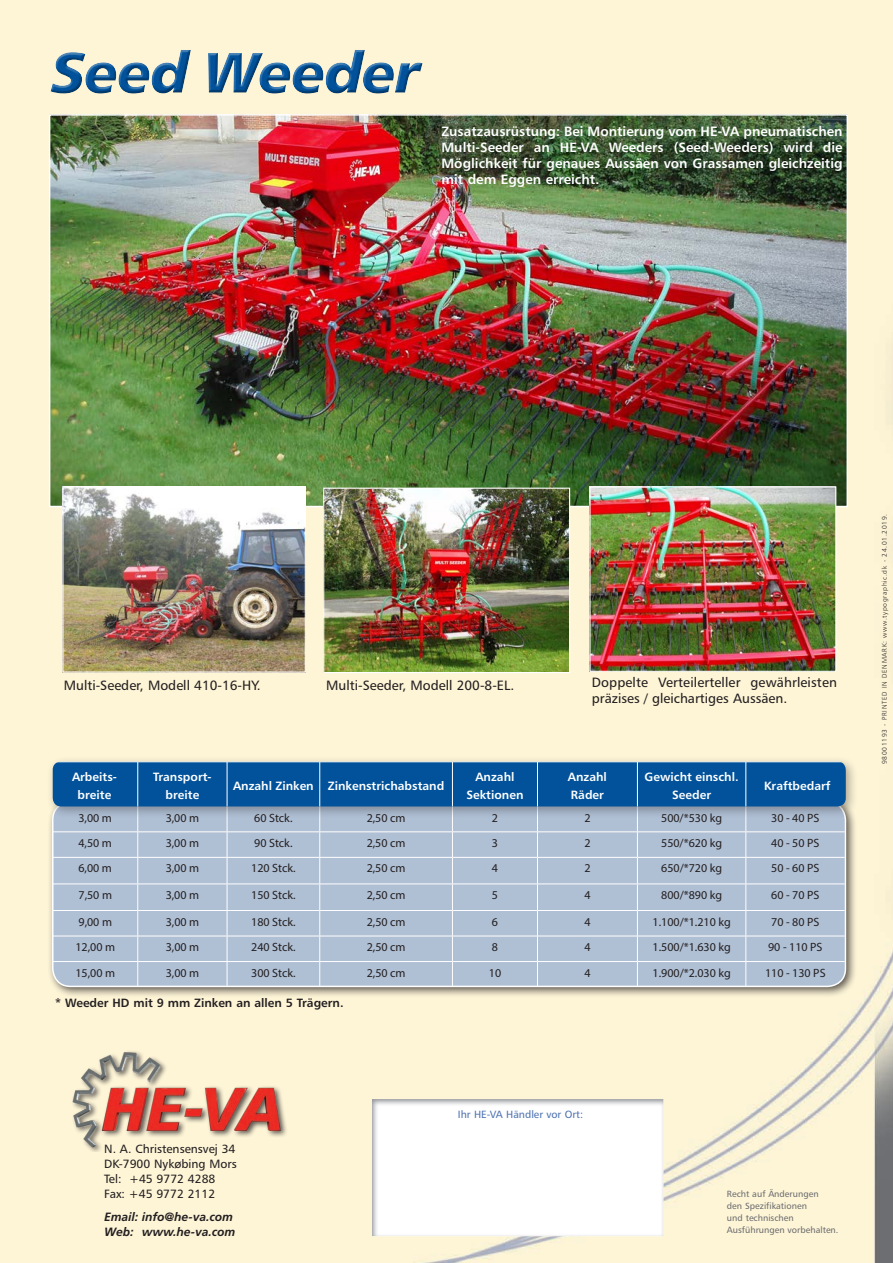
<style>
.page{position:relative;width:893px;height:1263px;background:#fef5d7}
.page>*{position:absolute;margin:0;border:0;box-sizing:border-box;transform-origin:0 0}
.t1{font:57px "Humanist 777 BT Black Italic B";letter-spacing:-.03em;color:#01529a}
.Normal{font:13.5px/16.2px "Humanist 777 BT Bold B";color:#fff;text-align:justify}
.Normal-2{font:13.5px/16.2px "Humanist 777 BT Roman B";color:#231f20}
.t2{font:12px "Myriad Pro";color:#231f20}
.t3{font:12px/18px "Humanist 777 BT Bold B";color:#fff;text-align:center}
.t4{font:12px/15px "Humanist 777 BT Roman B";color:#231f20}
.t5{font:italic 700 12px/15px "Frutiger";color:#231f20}
.t6{font:12px "Humanist 777 BT Bold B";color:#231f20}
.Normal-3{font:10.5px "Humanist 777 BT Roman B";color:#4e73b2}
.Normal-4{font:9px/12px "Humanist 777 BT Roman B";color:#6c6d70}
.t7{font:6.75px "Humanist 777 BT Light B";letter-spacing:.1em;color:#231f20}
</style>
<div class="page">
<img style="left:49px;top:1048px;width:255px;height:103px">
<img style="left:344px;top:1078px;width:352px;height:159px">
<img style="left:52px;top:117px;width:793px;height:387px">
<img style="left:64px;top:488px;width:240px;height:183px">
<div style="left:62px;top:486px;width:244px;height:187px;border:1px solid #fff"></div>
<img style="left:325px;top:490px;width:243px;height:181px">
<div style="left:323px;top:488px;width:247px;height:185px;border:1px solid #fff"></div>
<img style="left:591px;top:488px;width:243px;height:182px">
<div style="left:589px;top:486px;width:247px;height:186px;border:1px solid #fff"></div>
<div style="left:47px;top:46px;width:379px;height:47px;background:#fef5d7"></div>
<svg style="left:47px;top:50px;width:379px;height:47px"></svg>
<div style="left:47px;top:796px;width:810px;height:202px;background:#231f20;opacity:.75"></div>
<div style="left:47px;top:755px;width:811px;height:64px;background:#231f20;opacity:.35"></div>
<svg style="left:53px;top:762px;width:793px;height:225px;background:#8fabc9"></svg>
<hr style="left:53px;top:761px;width:85px;height:1px;background:#fff">
<hr style="left:138px;top:761px;width:89px;height:1px;background:#fff">
<hr style="left:138px;top:762px;width:1px;height:44px;background:#fff">
<hr style="left:227px;top:761px;width:93px;height:1px;background:#fff">
<hr style="left:227px;top:762px;width:1px;height:44px;background:#fff">
<hr style="left:320px;top:761px;width:132px;height:1px;background:#fff">
<hr style="left:319px;top:762px;width:1px;height:44px;background:#fff">
<hr style="left:452px;top:761px;width:85px;height:1px;background:#fff">
<hr style="left:452px;top:762px;width:1px;height:44px;background:#fff">
<hr style="left:537px;top:761px;width:100px;height:1px;background:#fff">
<hr style="left:537px;top:762px;width:1px;height:44px;background:#fff">
<hr style="left:637px;top:761px;width:109px;height:1px;background:#fff">
<hr style="left:637px;top:762px;width:1px;height:44px;background:#fff">
<hr style="left:746px;top:761px;width:100px;height:1px;background:#fff">
<hr style="left:746px;top:762px;width:1px;height:44px;background:#fff">
<h1 class="t1" style="left:51px;top:35px;width:371px">Seed Weeder</h1>
<p class="Normal" style="left:441px;top:122px;width:403px">Zusatzausrüstung: Bei Montierung vom HE-VA pneumatischen Multi-Seeder an HE-VA Weeders (Seed-Weeders) wird die Möglichkeit für genaues Aussäen von Grassamen gleichzeitig mit dem Eggen erreicht.</p>
<p class="Normal-2" style="left:64px;top:677px;width:198px">Multi-Seeder, Modell 410-16-HY.</p>
<p class="Normal-2" style="left:326px;top:677px;width:190px">Multi-Seeder, Modell 200-8-EL.</p>
<p class="Normal-2" style="left:592px;top:674px;width:247px">Doppelte Verteilerteller gewährleisten präzises / gleichartiges Aussäen.</p>
<p class="t3" style="left:72px;top:767px;width:46px">Arbeits&shy;breite</p>
<p class="t3" style="left:153px;top:767px;width:60px">Transport&shy;breite</p>
<p class="t3" style="left:233px;top:776px;width:82px">Anzahl Zinken</p>
<p class="t3" style="left:328px;top:776px;width:118px">Zinkenstrichabstand</p>
<p class="t3" style="left:475px;top:767px;width:40px">Anzahl</p>
<p class="t3" style="left:466px;top:785px;width:59px">Sektionen</p>
<p class="t3" style="left:568px;top:767px;width:40px">Anzahl</p>
<p class="t3" style="left:571px;top:785px;width:35px">Räder</p>
<p class="t3" style="left:645px;top:767px;width:96px">Gewicht einschl.<br>Seeder</p>
<p class="t3" style="left:764px;top:776px;width:68px">Kraftbedarf</p>
<p class="t2" style="left:78px;top:810px;width:35px">3,00 m</p>
<p class="t2" style="left:166px;top:810px;width:35px">3,00 m</p>
<p class="t2" style="left:254px;top:810px;width:40px">60 Stck.</p>
<p class="t2" style="left:367px;top:810px;width:40px">2,50 cm</p>
<p class="t2" style="left:492px;top:810px;width:8px">2</p>
<p class="t2" style="left:584px;top:810px;width:8px">2</p>
<p class="t2" style="left:661px;top:810px;width:62px">500/*530 kg</p>
<p class="t2" style="left:771px;top:810px;width:50px">30 - 40 PS</p>
<p class="t2" style="left:78px;top:835px;width:35px">4,50 m</p>
<p class="t2" style="left:166px;top:835px;width:35px">3,00 m</p>
<p class="t2" style="left:254px;top:835px;width:40px">90 Stck.</p>
<p class="t2" style="left:367px;top:835px;width:40px">2,50 cm</p>
<p class="t2" style="left:492px;top:835px;width:8px">3</p>
<p class="t2" style="left:584px;top:835px;width:8px">2</p>
<p class="t2" style="left:661px;top:835px;width:62px">550/*620 kg</p>
<p class="t2" style="left:771px;top:835px;width:50px">40 - 50 PS</p>
<p class="t2" style="left:78px;top:861px;width:35px">6,00 m</p>
<p class="t2" style="left:166px;top:861px;width:35px">3,00 m</p>
<p class="t2" style="left:251px;top:861px;width:46px">120 Stck.</p>
<p class="t2" style="left:367px;top:861px;width:40px">2,50 cm</p>
<p class="t2" style="left:492px;top:861px;width:8px">4</p>
<p class="t2" style="left:584px;top:861px;width:8px">2</p>
<p class="t2" style="left:661px;top:861px;width:62px">650/*720 kg</p>
<p class="t2" style="left:771px;top:861px;width:50px">50 - 60 PS</p>
<p class="t2" style="left:79px;top:887px;width:35px">7,50 m</p>
<p class="t2" style="left:166px;top:887px;width:35px">3,00 m</p>
<p class="t2" style="left:251px;top:887px;width:46px">150 Stck.</p>
<p class="t2" style="left:367px;top:887px;width:40px">2,50 cm</p>
<p class="t2" style="left:492px;top:887px;width:8px">5</p>
<p class="t2" style="left:584px;top:887px;width:8px">4</p>
<p class="t2" style="left:661px;top:887px;width:62px">800/*890 kg</p>
<p class="t2" style="left:771px;top:887px;width:50px">60 - 70 PS</p>
<p class="t2" style="left:79px;top:914px;width:35px">9,00 m</p>
<p class="t2" style="left:166px;top:914px;width:35px">3,00 m</p>
<p class="t2" style="left:251px;top:914px;width:46px">180 Stck.</p>
<p class="t2" style="left:367px;top:914px;width:40px">2,50 cm</p>
<p class="t2" style="left:492px;top:914px;width:8px">6</p>
<p class="t2" style="left:584px;top:914px;width:8px">4</p>
<p class="t2" style="left:653px;top:914px;width:80px">1.100/*1.210 kg</p>
<p class="t2" style="left:771px;top:914px;width:50px">70 - 80 PS</p>
<p class="t2" style="left:75px;top:939px;width:41px">12,00 m</p>
<p class="t2" style="left:166px;top:939px;width:35px">3,00 m</p>
<p class="t2" style="left:251px;top:939px;width:46px">240 Stck.</p>
<p class="t2" style="left:367px;top:939px;width:40px">2,50 cm</p>
<p class="t2" style="left:492px;top:939px;width:8px">8</p>
<p class="t2" style="left:584px;top:939px;width:8px">4</p>
<p class="t2" style="left:653px;top:939px;width:80px">1.500/*1.630 kg</p>
<p class="t2" style="left:768px;top:939px;width:56px">90 - 110 PS</p>
<p class="t2" style="left:75px;top:965px;width:41px">15,00 m</p>
<p class="t2" style="left:166px;top:965px;width:35px">3,00 m</p>
<p class="t2" style="left:251px;top:965px;width:46px">300 Stck.</p>
<p class="t2" style="left:367px;top:965px;width:40px">2,50 cm</p>
<p class="t2" style="left:489px;top:965px;width:14px">10</p>
<p class="t2" style="left:584px;top:965px;width:8px">4</p>
<p class="t2" style="left:653px;top:965px;width:80px">1.900/*2.030 kg</p>
<p class="t2" style="left:765px;top:965px;width:62px">110 - 130 PS</p>
<p class="t6" style="left:55px;top:996px;width:290px">* Weeder HD mit 9 mm Zinken an allen 5 Trägern.</p>
<p class="t4" style="left:104px;top:1141px;width:134px">N. A. Christensensvej 34<br>DK-7900 Nykøbing Mors<br>Tel: +45 9772 4288<br>Fax: +45 9772 2112</p>
<p class="t5" style="left:104px;top:1209px;width:132px">Email: info@he-va.com<br>Web: www.he-va.com</p>
<p class="Normal-3" style="left:458px;top:1108px;width:127px">Ihr HE-VA Händler vor Ort:</p>
<p class="Normal-4" style="left:727px;top:1187px;width:93px">Recht auf Änderungen</p>
<p class="Normal-4" style="left:727px;top:1199px;width:82px">den Spezifikationen</p>
<p class="Normal-4" style="left:727px;top:1211px;width:113px">und technischen<br>Ausführungen vorbehalten.</p>
<p class="t7" style="left:880px;top:764px;width:252px;rotate:-90deg">98001193 - PRINTED IN DENMARK: www.typographic.dk - 24.01.2019.</p>
</div>
